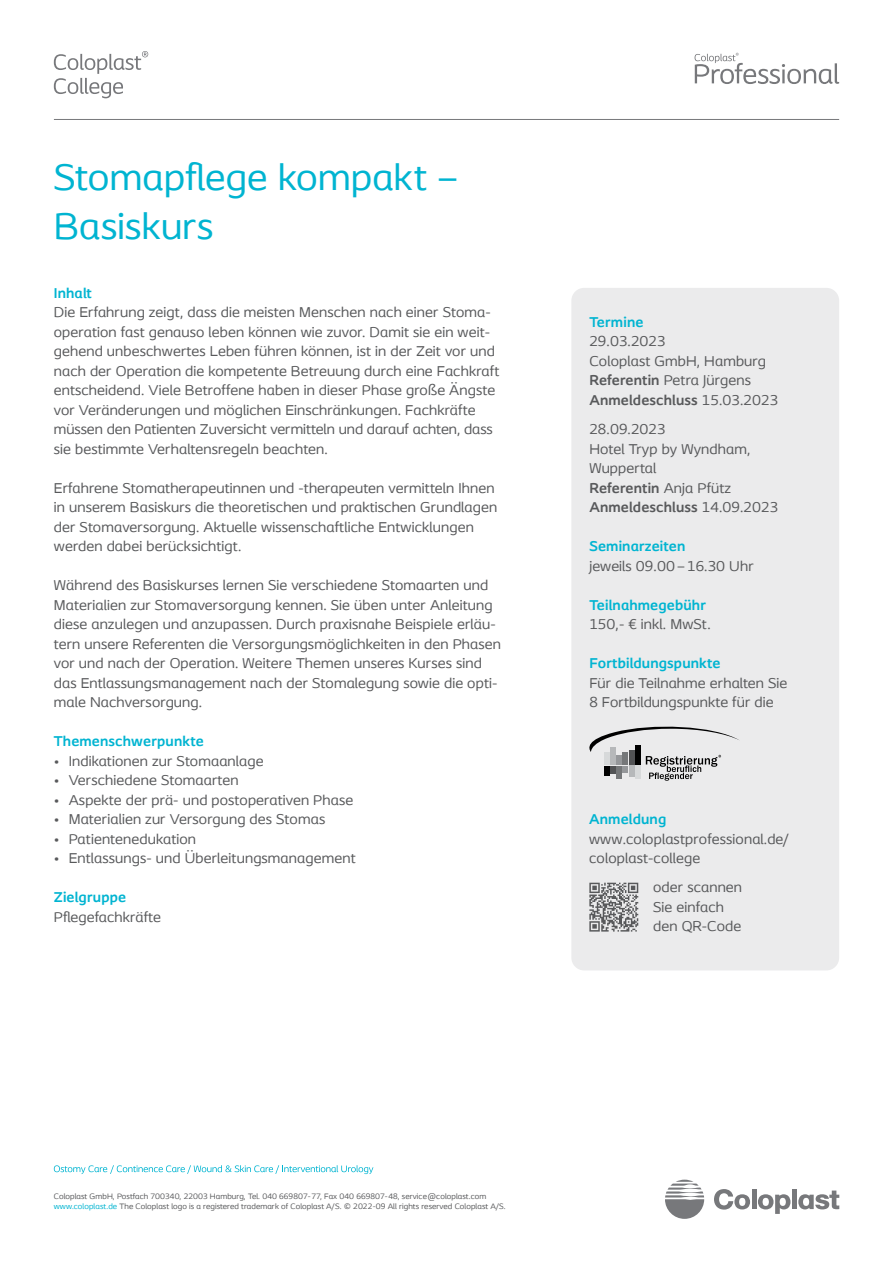
<style>
.page{position:relative;width:893px;height:1263px;background:#fff}
.page>*{position:absolute;margin:0;border:0;box-sizing:border-box;transform-origin:0 0}
.t1{font:39px/48.8px "Coloplast";letter-spacing:.01em;color:#00b4d1}
.t2{font:15px/19.5px "Coloplast";letter-spacing:.01em;color:#58595b}
.t3{font:700 15px "Coloplast";letter-spacing:.01em;color:#00b4d1}
.t4{font:8.25px/9.8px "Coloplast";letter-spacing:.01em;color:#58595b}
.s1{font-weight:700}
.s2{color:#00b4d1}
</style>
<div class="page">
<svg style="left:54px;top:51px;width:94px;height:47px"></svg>
<svg style="left:695px;top:53px;width:144px;height:31px"></svg>
<hr style="left:54px;top:119px;width:785px;height:1px;background:#77787b">
<svg style="left:54px;top:1165px;width:319px;height:9px"></svg>
<svg style="left:714px;top:1189px;width:36px;height:20px"></svg>
<hr style="left:752px;top:1189px;width:4px;height:20px;background:#77787b">
<div style="left:792px;top:1189px;width:5px;height:20px;background:#77787b"></div>
<svg style="left:758px;top:1194px;width:32px;height:20px"></svg>
<svg style="left:798px;top:1190px;width:41px;height:19px"></svg>
<svg style="left:665px;top:1179px;width:39px;height:40px"></svg>
<div style="left:571px;top:288px;width:268px;height:682px;background:#ebebec;border-radius:13px"></div>
<svg style="left:589px;top:726px;width:150px;height:55px"></svg>
<svg style="left:589px;top:883px;width:49px;height:48px"></svg>
<h1 class="t1" style="left:54px;top:153px;width:406px">Stomapflege kompakt –<br>Basiskurs</h1>
<p class="t3" style="left:54px;top:284px;width:40px">Inhalt</p>
<p class="t2" style="left:54px;top:302px;width:447px">Die Erfahrung zeigt, dass die meisten Menschen nach einer Stoma&shy;operation fast genauso leben können wie zuvor. Damit sie ein weit&shy;gehend unbeschwertes Leben führen können, ist in der Zeit vor und nach der Operation die kompetente Betreuung durch eine Fachkraft entscheidend. Viele Betroffene haben in dieser Phase große Ängste vor Veränderungen und möglichen Einschränkungen. Fachkräfte müssen den Patienten Zuversicht vermitteln und darauf achten, dass sie bestimmte Verhaltensregeln beachten.</p>
<p class="t2" style="left:54px;top:478px;width:445px">Erfahrene Stomatherapeutinnen und -therapeuten vermitteln Ihnen in unserem Basiskurs die theoretischen und praktischen Grundlagen der Stomaversorgung. Aktuelle wissenschaftliche Entwicklungen werden dabei berücksichtigt.</p>
<p class="t2" style="left:54px;top:575px;width:449px">Während des Basiskurses lernen Sie verschiedene Stomaarten und Materialien zur Stomaversorgung kennen. Sie üben unter Anleitung diese anzulegen und anzupassen. Durch praxisnahe Beispiele erläu&shy;tern unsere Referenten die Versorgungsmöglichkeiten in den Phasen vor und nach der Operation. Weitere Themen unseres Kurses sind das Entlassungsmanagement nach der Stomalegung sowie die opti&shy;male Nachversorgung.</p>
<p class="t3" style="left:54px;top:732px;width:151px">Themenschwerpunkte</p>
<p class="t2" style="left:54px;top:751px;width:211px">• Indikationen zur Stomaanlage</p>
<p class="t2" style="left:54px;top:770px;width:186px">• Verschiedene Stomaarten</p>
<p class="t2" style="left:54px;top:790px;width:301px">• Aspekte der prä- und postoperativen Phase</p>
<p class="t2" style="left:54px;top:809px;width:273px">• Materialien zur Versorgung des Stomas</p>
<p class="t2" style="left:54px;top:829px;width:144px">• Patientenedukation</p>
<p class="t2" style="left:54px;top:848px;width:303px">• Entlassungs- und Überleitungsmanagement</p>
<p class="t3" style="left:54px;top:888px;width:74px">Zielgruppe</p>
<p class="t2" style="left:54px;top:907px;width:109px">Pflegefachkräfte</p>
<p class="t3" style="left:589px;top:313px;width:56px">Termine</p>
<p class="t2" style="left:589px;top:331px;width:190px">29.03.2023<br>Coloplast GmbH, Hamburg<br><span class="s1">Referentin</span> Petra Jürgens<br><span class="s1">Anmeldeschluss</span> 15.03.2023</p>
<p class="t2" style="left:589px;top:419px;width:190px">28.09.2023<br>Hotel Tryp by Wyndham,<br>Wuppertal<br><span class="s1">Referentin</span> Anja Pfütz<br><span class="s1">Anmeldeschluss</span> 14.09.2023</p>
<p class="t3" style="left:589px;top:537px;width:97px">Seminarzeiten</p>
<p class="t2" style="left:589px;top:556px;width:166px">jeweils 09.00– 16.30 Uhr</p>
<p class="t3" style="left:589px;top:596px;width:118px">Teilnahmegebühr</p>
<p class="t2" style="left:589px;top:614px;width:123px">150,- € inkl. MwSt.</p>
<p class="t3" style="left:589px;top:654px;width:133px">Fortbildungspunkte</p>
<p class="t2" style="left:589px;top:673px;width:200px">Für die Teilnahme erhalten Sie<br>8 Fortbildungspunkte für die</p>
<p class="t3" style="left:589px;top:810px;width:79px">Anmeldung</p>
<p class="t2" style="left:589px;top:829px;width:201px">www.coloplastprofessional.de/ coloplast-college</p>
<p class="t2" style="left:653px;top:877px;width:90px">oder scannen<br>Sie einfach den QR-Code</p>
<p class="t4" style="left:54px;top:1192px;width:453px">Coloplast GmbH, Postfach 700340, 22003 Hamburg, Tel. 040 669807-77, Fax 040 669807-48, service@coloplast.com <span class="s2">www.coloplast.de</span> The Coloplast logo is a registered trademark of Coloplast A/S. © 2022-09 All rights reserved Coloplast A/S.</p>
</div>
